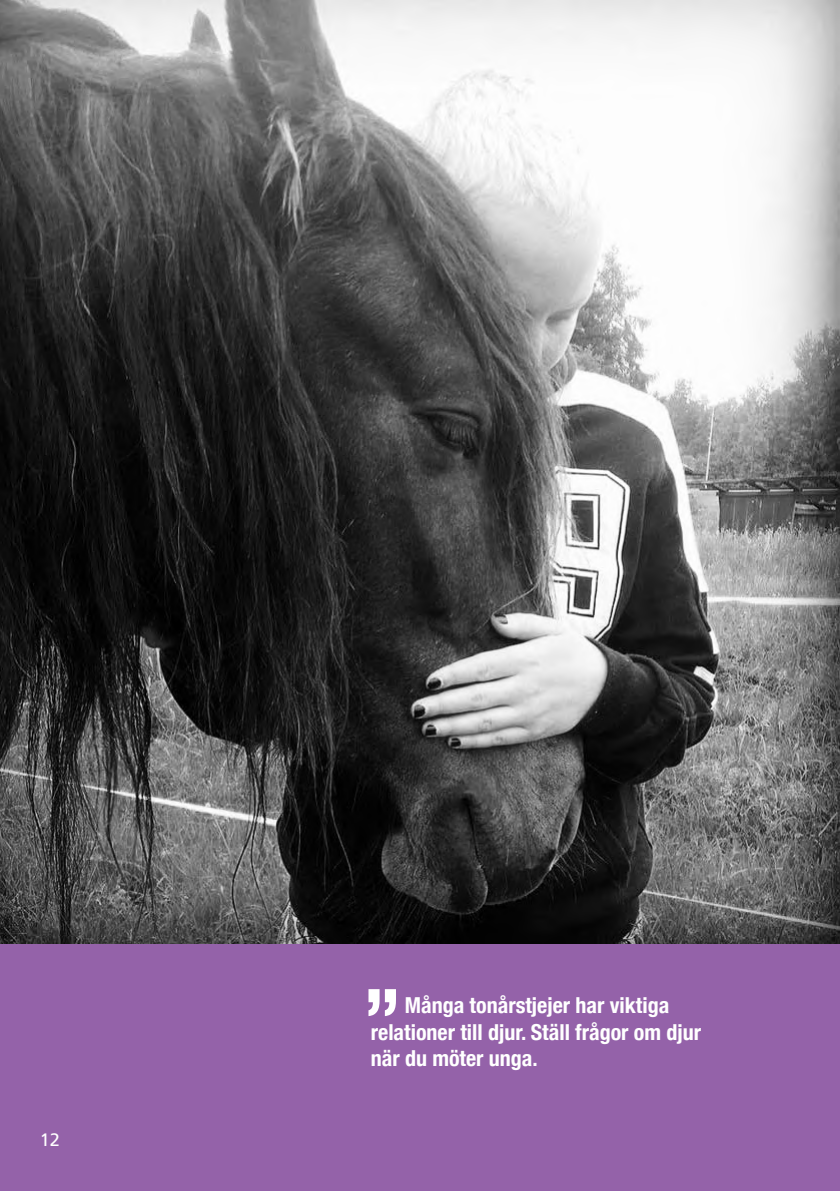
<style>
.page{position:relative;width:840px;height:1191px;background:#fff}
.page>*{position:absolute;margin:0;border:0;box-sizing:border-box;transform-origin:0 0}
.t1{font:700 condensed 84px "Helvetica Neue";color:#fff}
.t2{font:700 condensed 22px/26.4px "Helvetica Neue";color:#fff;text-align:center}
.t3{font:18px "Frutiger";color:#fff}
</style>
<div class="page">
<div style="left:0;top:943px;width:839px;height:248px;background:#9462a9"></div>
<img style="left:0;top:0;width:839px;height:943px">
<p class="t3" style="left:40px;top:1128px;width:22px">12</p>
<h1 class="t1" style="left:362px;top:968px;width:40px">”</h1>
<p class="t2" style="left:370px;top:1044px;width:168px">när du möter unga.</p>
<p class="t2" style="left:370px;top:991px;width:331px">Många tonårstjejer har viktiga relationer till djur. Ställ frågor om djur</p>
</div>
